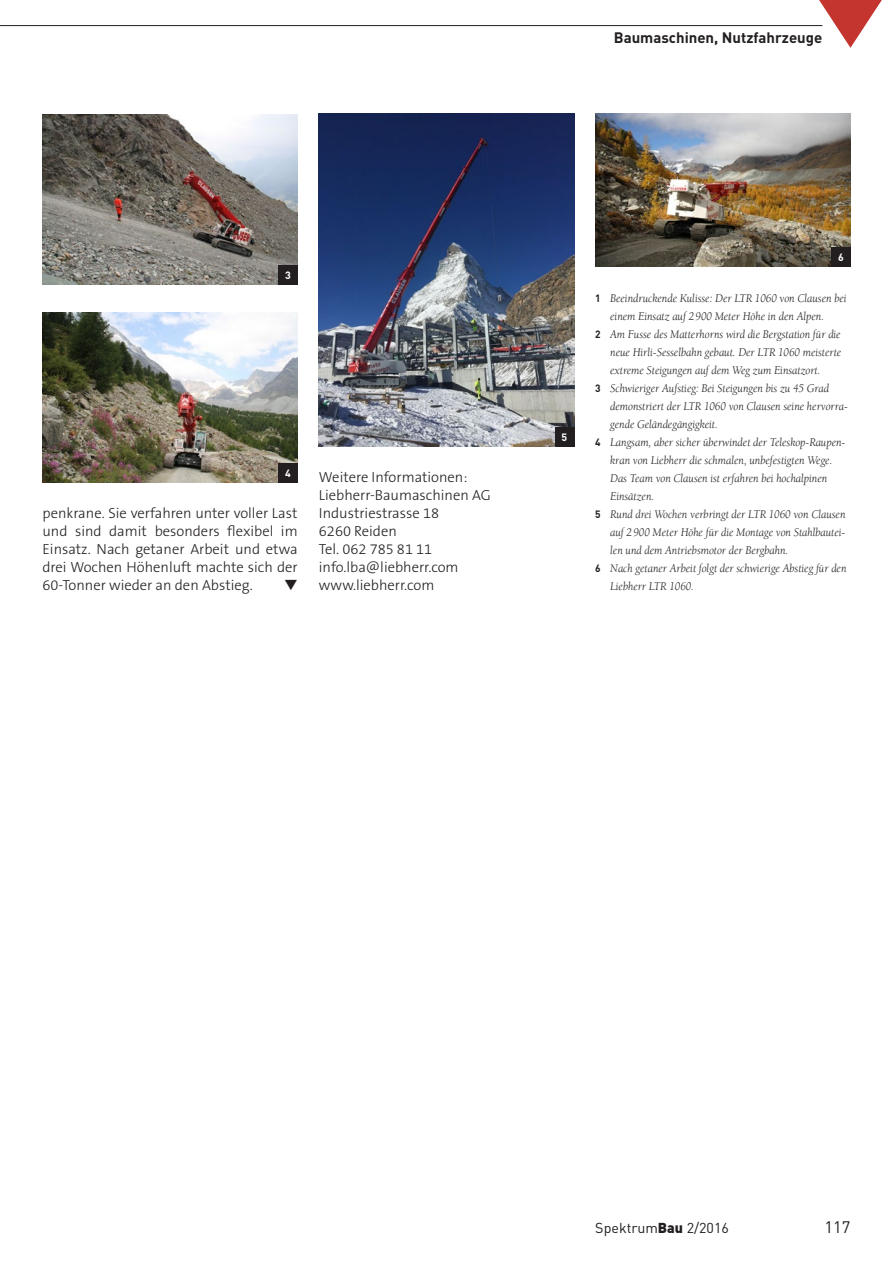
<style>
.page{position:relative;width:893px;height:1263px;background:#fff}
.page>*{position:absolute;margin:0;border:0;box-sizing:border-box;transform-origin:0 0}
.t1{font:16.5px "DIN";color:#231f20}
.t2{font:700 15px "DIN";color:#231f20}
.t3{font:300 14.7px/18px "The Sans B3";color:#231f20;text-align:justify}
.t4{font:14.25px "DIN";color:#231f20}
.t5{font:italic 12px "Berkeley";letter-spacing:-.005em;color:#231f20;scale:.96 1}
.t6{font:700 10.5px "DIN";color:#fff}
.s1{font-family:"DIN";font-weight:700;font-style:normal;font-size:10.5px}
.s2{font-weight:900}
</style>
<div class="page">
<svg style="left:809px;top:0;width:73px;height:48px"></svg>
<hr style="left:0;top:25px;width:822px;height:1px;background:#231f20">
<img style="left:43px;top:115px;width:255px;height:169px">
<img style="left:43px;top:313px;width:255px;height:169px">
<img style="left:319px;top:113px;width:255px;height:333px">
<img style="left:595px;top:113px;width:255px;height:153px">
<div style="left:279px;top:265px;width:19px;height:19px;background:#231f20"></div>
<div style="left:279px;top:463px;width:19px;height:19px;background:#231f20"></div>
<div style="left:555px;top:427px;width:19px;height:19px;background:#231f20"></div>
<div style="left:831px;top:247px;width:19px;height:19px;background:#231f20"></div>
<p class="t2" style="left:614px;top:27px;width:210px">Baumaschinen, Nutzfahrzeuge</p>
<p class="t6" style="left:285px;top:268px;width:7px">3</p>
<p class="t6" style="left:285px;top:466px;width:7px">4</p>
<p class="t3" style="left:43px;top:505px;width:257px">penkrane. Sie verfahren unter voller Last und sind damit besonders flexibel im Einsatz. Nach getaner Arbeit und etwa drei Wochen Höhenluft machte sich der 60-Tonner wieder an den Abstieg.</p>
<p class="t3" style="left:319px;top:469px;width:173px;text-align:left">Weitere Informationen:<br>Liebherr-Baumaschinen AG<br>Industriestrasse 18<br>6260 Reiden<br>Tel. 062 785 81 11 info.lba@liebherr.com www.liebherr.com</p>
<p class="t6" style="left:562px;top:430px;width:7px">5</p>
<p class="t6" style="left:838px;top:250px;width:7px">6</p>
<p class="t5" style="left:595px;top:292px;width:263px"><span class="s1">1</span> Beeindruckende Kulisse: Der LTR 1060 von Clausen bei</p>
<p class="t5" style="left:610px;top:310px;width:224px">einem Einsatz auf 2900 Meter Höhe in den Alpen.</p>
<p class="t5" style="left:595px;top:328px;width:257px"><span class="s1">2</span> Am Fusse des Matterhorns wird die Bergstation für die</p>
<p class="t5" style="left:610px;top:346px;width:242px">neue Hirli-Sesselbahn gebaut. Der LTR 1060 meisterte</p>
<p class="t5" style="left:610px;top:364px;width:221px">extreme Steigungen auf dem Weg zum Einsatzort.</p>
<p class="t5" style="left:595px;top:382px;width:245px"><span class="s1">3</span> Schwieriger Aufstieg: Bei Steigungen bis zu 45 Grad</p>
<p class="t5" style="left:610px;top:400px;width:249px">demonstriert der LTR 1060 von Clausen seine hervorra-</p>
<p class="t5" style="left:610px;top:418px;width:114px">gende Geländegängigkeit.</p>
<p class="t5" style="left:595px;top:436px;width:262px"><span class="s1">4</span> Langsam, aber sicher überwindet der Teleskop-Raupen-</p>
<p class="t5" style="left:610px;top:454px;width:233px">kran von Liebherr die schmalen, unbefestigten Wege.</p>
<p class="t5" style="left:610px;top:472px;width:228px">Das Team von Clausen ist erfahren bei hochalpinen</p>
<p class="t5" style="left:610px;top:490px;width:47px">Einsätzen.</p>
<p class="t5" style="left:595px;top:508px;width:262px"><span class="s1">5</span> Rund drei Wochen verbringt der LTR 1060 von Clausen</p>
<p class="t5" style="left:610px;top:526px;width:247px">auf 2900 Meter Höhe für die Montage von Stahlbautei-</p>
<p class="t5" style="left:610px;top:544px;width:187px">len und dem Antriebsmotor der Bergbahn.</p>
<p class="t5" style="left:595px;top:562px;width:263px"><span class="s1">6</span> Nach getaner Arbeit folgt der schwierige Abstieg für den</p>
<p class="t5" style="left:610px;top:580px;width:89px">Liebherr LTR 1060.</p>
<p class="t4" style="left:595px;top:1219px;width:135px">Spektrum<span class="s2">Bau</span> 2/2016</p>
<h1 class="t1" style="left:825px;top:1217px;width:27px">117</h1>
</div>
